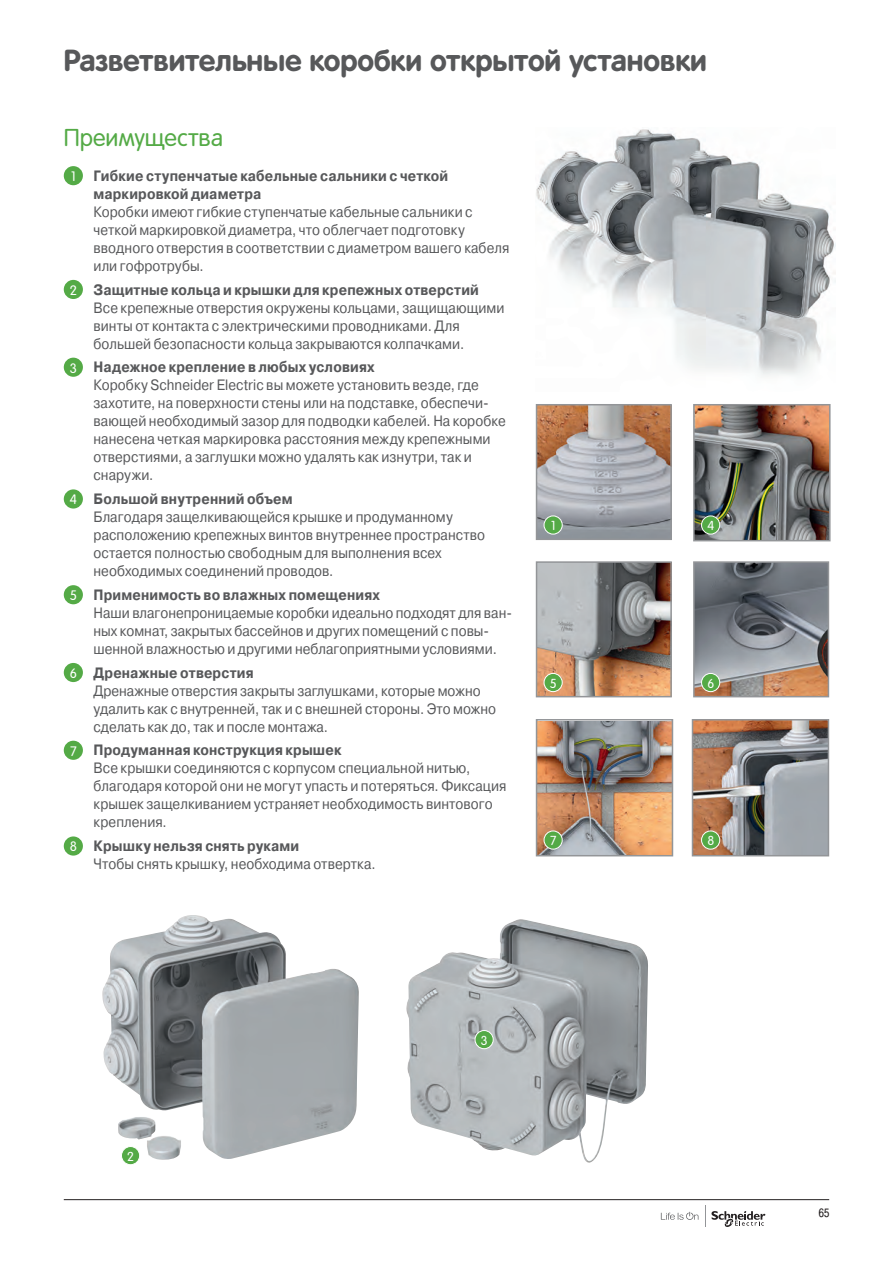
<style>
.page{position:relative;width:893px;height:1263px;background:#fff}
.page>*{position:absolute;margin:0;border:0;box-sizing:border-box;transform-origin:0 0}
.t1{font:700 30px "Rotonda C";letter-spacing:-.005em;color:#57585a}
.t2{font:24px "Rotonda";letter-spacing:-.005em;color:#54aa46}
.t3{font:15px/18px "Pragmatica C";letter-spacing:.005em;color:#57585a;scale:.9 1}
.t4{font:700 15px/18px "Pragmatica C";letter-spacing:.01em;color:#57585a;scale:.9 1}
.t5{font:12.9px "Rotonda";color:#fff}
.t6{font:12px "Pragmatica Cond C";color:#231f20}
.s1{font-family:"Rotonda";font-weight:400;font-size:13.5px;color:#fff}
.s2{font-family:"Rotonda";font-size:13.5px;color:#fff}
.s3{font-weight:700}
</style>
<div class="page">
<svg style="left:661px;top:1212px;width:37px;height:8px"></svg>
<svg style="left:705px;top:1205px;width:60px;height:22px"></svg>
<hr style="left:64px;top:1199px;width:765px;height:1px;background:#231f20">
<div style="left:64px;top:166px;width:19px;height:19px;background:#54aa46;border-radius:50%"></div>
<div style="left:64px;top:280px;width:19px;height:19px;background:#54aa46;border-radius:50%"></div>
<div style="left:64px;top:358px;width:19px;height:19px;background:#54aa46;border-radius:50%"></div>
<div style="left:64px;top:489px;width:19px;height:19px;background:#54aa46;border-radius:50%"></div>
<div style="left:64px;top:585px;width:19px;height:19px;background:#54aa46;border-radius:50%"></div>
<div style="left:64px;top:663px;width:19px;height:19px;background:#54aa46;border-radius:50%"></div>
<div style="left:64px;top:741px;width:19px;height:19px;background:#54aa46;border-radius:50%"></div>
<div style="left:64px;top:836px;width:19px;height:19px;background:#54aa46;border-radius:50%"></div>
<img style="left:102px;top:915px;width:257px;height:245px">
<img style="left:406px;top:919px;width:242px;height:244px">
<img style="left:539px;top:407px;width:130px;height:130px">
<div style="left:536px;top:404px;width:136px;height:136px;border:2px solid #939598"></div>
<img style="left:696px;top:407px;width:131px;height:131px">
<div style="left:693px;top:404px;width:137px;height:137px;border:2px solid #939598"></div>
<img style="left:539px;top:564px;width:130px;height:130px">
<div style="left:536px;top:561px;width:136px;height:136px;border:2px solid #939598"></div>
<img style="left:696px;top:564px;width:130px;height:130px">
<div style="left:693px;top:561px;width:136px;height:136px;border:2px solid #939598"></div>
<img style="left:695px;top:722px;width:131px;height:131px">
<div style="left:692px;top:719px;width:137px;height:137px;border:2px solid #939598"></div>
<img style="left:539px;top:722px;width:131px;height:131px">
<div style="left:536px;top:719px;width:137px;height:137px;border:2px solid #939598"></div>
<img style="left:536px;top:129px;width:300px;height:247px">
<div style="left:544px;top:516px;width:18px;height:18px;background:#54aa46;border-radius:50%"></div>
<div style="left:544px;top:515px;width:19px;height:19px;border:1px solid #fff;border-radius:50%"></div>
<div style="left:701px;top:516px;width:19px;height:18px;background:#54aa46;border-radius:50%"></div>
<div style="left:701px;top:515px;width:19px;height:19px;border:1px solid #fff;border-radius:50%"></div>
<div style="left:544px;top:673px;width:18px;height:19px;background:#54aa46;border-radius:50%"></div>
<div style="left:544px;top:673px;width:19px;height:19px;border:1px solid #fff;border-radius:50%"></div>
<div style="left:701px;top:673px;width:19px;height:19px;background:#54aa46;border-radius:50%"></div>
<div style="left:701px;top:673px;width:19px;height:19px;border:1px solid #fff;border-radius:50%"></div>
<div style="left:701px;top:831px;width:19px;height:18px;background:#54aa46;border-radius:50%"></div>
<div style="left:701px;top:830px;width:19px;height:19px;border:1px solid #fff;border-radius:50%"></div>
<div style="left:544px;top:831px;width:18px;height:18px;background:#54aa46;border-radius:50%"></div>
<div style="left:544px;top:830px;width:19px;height:19px;border:1px solid #fff;border-radius:50%"></div>
<div style="left:475px;top:1030px;width:18px;height:19px;background:#54aa46;border-radius:50%"></div>
<div style="left:475px;top:1030px;width:19px;height:19px;border:1px solid #fff;border-radius:50%"></div>
<div style="left:121px;top:1146px;width:19px;height:19px;background:#54aa46;border-radius:50%"></div>
<div style="left:121px;top:1146px;width:19px;height:19px;border:1px solid #fff;border-radius:50%"></div>
<h1 class="t1" style="left:64px;top:43px;width:645px">Разветвительные коробки открытой установки</h1>
<h2 class="t2" style="left:64px;top:125px;width:161px">Преимущества</h2>
<p class="t4" style="left:94px;top:167px;width:396px;text-indent:-22px"><span class="s1">1</span> Гибкие ступенчатые кабельные сальники с четкой маркировкой диаметра</p>
<p class="t3" style="left:94px;top:203px;width:464px">Коробки имеют гибкие ступенчатые кабельные сальники с четкой маркировкой диаметра, что облегчает подготовку вводного отверстия в соответствии с диаметром вашего кабеля или гофротрубы.</p>
<p class="t3" style="left:94px;top:280px;width:458px;text-indent:-24px"><span class="s2">2</span> <span class="s3">Защитные кольца и крышки для крепежных отверстий </span>Все крепежные отверстия окружены кольцами, защищающими винты от контакта с электрическими проводниками. Для большей безопасности кольца закрываются колпачками.</p>
<p class="t3" style="left:94px;top:358px;width:459px;text-indent:-24px"><span class="s2">3</span> <span class="s3">Надежное крепление в любых условиях<br></span>Коробку Schneider Electric вы можете установить везде, где захотите, на поверхности стены или на подставке, обеспечи&shy;вающей необходимый зазор для подводки кабелей. На коробке нанесена четкая маркировка расстояния между крепежными отверстиями, а заглушки можно удалять как изнутри, так и снаружи.</p>
<p class="t3" style="left:94px;top:490px;width:437px;text-indent:-24px"><span class="s2">4</span> <span class="s3">Большой внутренний объем<br></span>Благодаря защелкивающейся крышке и продуманному расположению крепежных винтов внутреннее пространство остается полностью свободным для выполнения всех необходимых соединений проводов.</p>
<p class="t3" style="left:94px;top:586px;width:467px;text-indent:-24px"><span class="s2">5</span> <span class="s3">Применимость во влажных помещениях<br></span>Наши влагонепроницаемые коробки идеально подходят для ван&shy;ных комнат, закрытых бассейнов и других помещений с повы&shy;шенной влажностью и другими неблагоприятными условиями.</p>
<p class="t3" style="left:94px;top:663px;width:449px;text-indent:-24px"><span class="s2">6</span> <span class="s3">Дренажные отверстия<br></span>Дренажные отверстия закрыты заглушками, которые можно удалить как с внутренней, так и с внешней стороны. Это можно сделать как до, так и после монтажа.</p>
<p class="t3" style="left:94px;top:741px;width:460px;text-indent:-23px"><span class="s2">7</span> <span class="s3">Продуманная конструкция крышек<br></span>Все крышки соединяются с корпусом специальной нитью, благодаря которой они не могут упасть и потеряться. Фиксация крышек защелкиванием устраняет необходимость винтового крепления.</p>
<p class="t3" style="left:94px;top:837px;width:315px;text-indent:-24px"><span class="s2">8</span> <span class="s3">Крышку нельзя снять руками<br></span>Чтобы снять крышку, необходима отвертка.</p>
<p class="t5" style="left:551px;top:518px;width:6px">1</p>
<p class="t5" style="left:707px;top:518px;width:8px">4</p>
<p class="t5" style="left:550px;top:676px;width:8px">5</p>
<p class="t5" style="left:707px;top:676px;width:8px">6</p>
<p class="t5" style="left:550px;top:833px;width:8px">7</p>
<p class="t5" style="left:707px;top:833px;width:8px">8</p>
<p class="t5" style="left:127px;top:1149px;width:8px">2</p>
<p class="t5" style="left:481px;top:1033px;width:8px">3</p>
<p class="t6" style="left:819px;top:1206px;width:12px">65</p>
</div>
